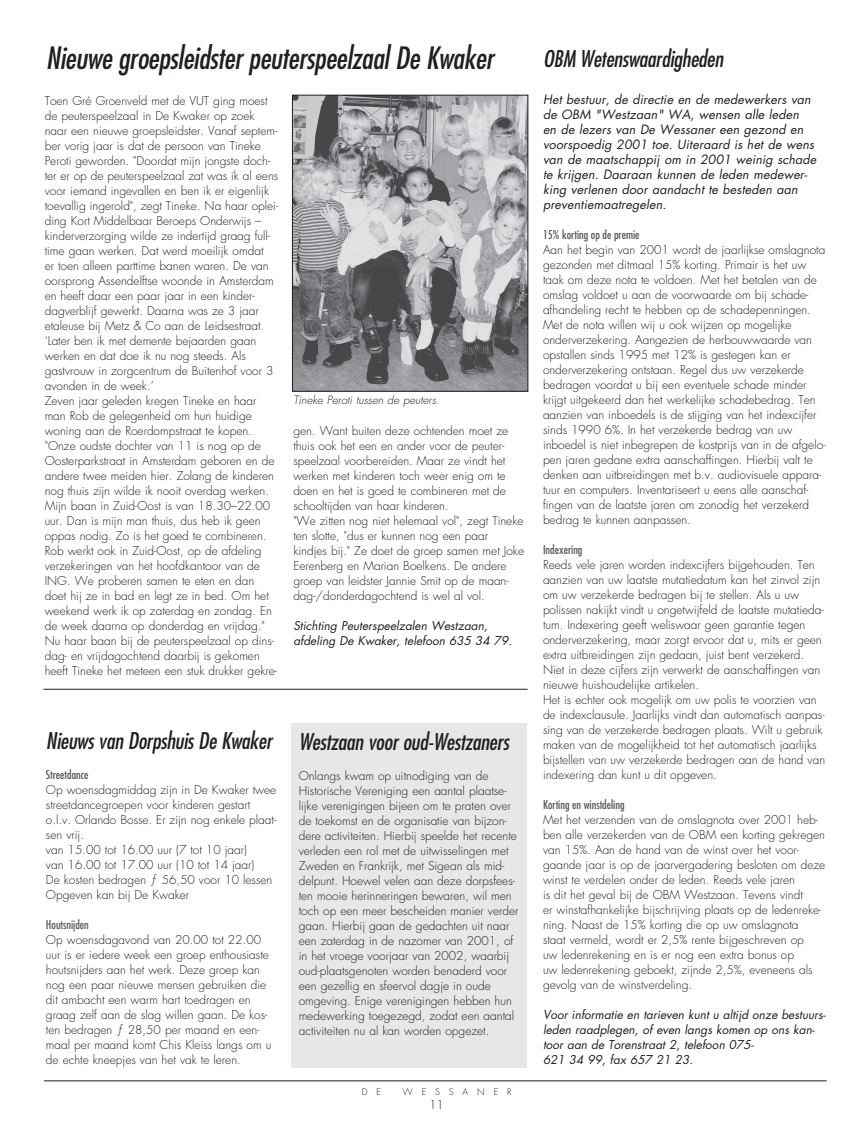
<style>
.page{position:relative;width:868px;height:1134px;background:#fff}
.page>*{position:absolute;margin:0;border:0;box-sizing:border-box;transform-origin:0 0}
.t1{font:italic condensed 30px "Futura";letter-spacing:-.01em;color:#231f20}
.t2{font:italic condensed 22.5px "Futura";letter-spacing:-.01em;color:#231f20}
.t3{font:italic 12.5px/15px "Futura";letter-spacing:.01em;color:#231f20}
.t4{font:300 11.88px/15px "Futura";color:#231f20}
.t5{font:italic 11.88px/15px "Futura";color:#231f20}
.t6{font:condensed 11.88px "Futura";color:#57585a}
.t7{font:italic 300 11.25px "Futura";color:#231f20}
.t8{font:300 8.88px "Futura";letter-spacing:1em;color:#231f20}
</style>
<div class="page">
<div style="left:291px;top:723px;width:236px;height:345px;background:#e6e7e9"></div>
<hr style="left:44px;top:1080px;width:782px;height:1px;background:#231f20">
<img style="left:294px;top:97px;width:232px;height:293px">
<div style="left:292px;top:95px;width:236px;height:297px;border:1px solid #231f20"></div>
<hr style="left:43px;top:689px;width:484px;height:1px;background:#231f20">
<h1 class="t1" style="left:46px;top:41px;width:449px">Nieuwe groepsleidster peuterspeelzaal De Kwaker</h1>
<h2 class="t2" style="left:543px;top:46px;width:182px">OBM Wetenswaardigheden</h2>
<p class="t3" style="left:543px;top:92px;width:275px">Het bestuur, de directie en de medewerkers van de OBM "Westzaan" WA, wensen alle leden<br>en de lezers van De Wessaner een gezond en voorspoedig 2001 toe. Uiteraard is het de wens van de maatschappij om in 2001 weinig schade te krijgen. Daaraan kunnen de leden medewer&shy;king verlenen door aandacht te besteden aan preventiemaatregelen.</p>
<p class="t6" style="left:543px;top:228px;width:98px">15% korting op de premie</p>
<p class="t4" style="left:543px;top:242px;width:284px">Aan het begin van 2001 wordt de jaarlijkse omslagnota gezonden met ditmaal 15% korting. Primair is het uw taak om deze nota te voldoen. Met het betalen van de omslag voldoet u aan de voorwaarde om bij schade&shy;afhandeling recht te hebben op de schadepenningen.<br>Met de nota willen wij u ook wijzen op mogelijke onderverzekering. Aangezien de herbouwwaarde van opstallen sinds 1995 met 12% is gestegen kan er onderverzekering ontstaan. Regel dus uw verzekerde bedragen voordat u bij een eventuele schade minder krijgt uitgekeerd dan het werkelijke schadebedrag. Ten aanzien van inboedels is de stijging van het indexcijfer sinds 1990 6%. In het verzekerde bedrag van uw inboedel is niet inbegrepen de kostprijs van in de afgelo&shy;pen jaren gedane extra aanschaffingen. Hierbij valt te denken aan uitbreidingen met b.v. audiovisuele appara&shy;tuur en computers. Inventariseert u eens alle aanschaf&shy;fingen van de laatste jaren om zonodig het verzekerd bedrag te kunnen aanpassen.</p>
<p class="t6" style="left:543px;top:543px;width:41px">Indexering</p>
<p class="t4" style="left:543px;top:557px;width:284px">Reeds vele jaren worden indexcijfers bijgehouden. Ten aanzien van uw laatste mutatiedatum kan het zinvol zijn om uw verzekerde bedragen bij te stellen. Als u uw polissen nakijkt vindt u ongetwijfeld de laatste mutatieda&shy;tum. Indexering geeft weliswaar geen garantie tegen onderverzekering, maar zorgt ervoor dat u, mits er geen extra uitbreidingen zijn gedaan, juist bent verzekerd.<br>Niet in deze cijfers zijn verwerkt de aanschaffingen van nieuwe huishoudelijke artikelen.<br>Het is echter ook mogelijk om uw polis te voorzien van de indexclausule. Jaarlijks vindt dan automatisch aanpas&shy;sing van de verzekerde bedragen plaats. Wilt u gebruik maken van de mogelijkheid tot het automatisch jaarlijks bijstellen van uw verzekerde bedragen aan de hand van indexering dan kunt u dit opgeven.</p>
<p class="t6" style="left:543px;top:798px;width:83px">Korting en winstdeling</p>
<p class="t4" style="left:543px;top:812px;width:283px">Met het verzenden van de omslagnota over 2001 heb&shy;ben alle verzekerden van de OBM een korting gekregen van 15%. Aan de hand van de winst over het voor&shy;gaande jaar is op de jaarvergadering besloten om deze winst te verdelen onder de leden. Reeds vele jaren<br>is dit het geval bij de OBM Westzaan. Tevens vindt<br>er winstafhankelijke bijschrijving plaats op de ledenreke&shy;ning. Naast de 15% korting die op uw omslagnota<br>staat vermeld, wordt er 2,5% rente bijgeschreven op<br>uw ledenrekening en is er nog een extra bonus op<br>uw ledenrekening geboekt, zijnde 2,5%, eveneens als gevolg van de winstverdeling.</p>
<p class="t5" style="left:543px;top:1007px;width:284px">Voor informatie en tarieven kunt u altijd onze bestuurs&shy;leden raadplegen, of even langs komen op ons kan&shy;toor aan de Torenstraat 2, telefoon 075-<br>621 34 99, fax 657 21 23.</p>
<p class="t4" style="left:45px;top:93px;width:235px">Toen Gré Groenveld met de VUT ging moest de peuterspeelzaal in De Kwaker op zoek naar een nieuwe groepsleidster. Vanaf septem&shy;ber vorig jaar is dat de persoon van Tineke Peroti geworden. "Doordat mijn jongste doch&shy;ter er op de peuterspeelzaal zat was ik al eens voor iemand ingevallen en ben ik er eigenlijk toevallig ingerold", zegt Tineke. Na haar oplei&shy;ding Kort Middelbaar Beroeps Onderwijs – kinderverzorging wilde ze indertijd graag full&shy;time gaan werken. Dat werd moeilijk omdat<br>er toen alleen parttime banen waren. De van oorsprong Assendelftse woonde in Amsterdam en heeft daar een paar jaar in een kinder&shy;dagverblijf gewerkt. Daarna was ze 3 jaar etaleuse bij Metz &amp; Co aan de Leidsestraat. ‘Later ben ik met demente bejaarden gaan werken en dat doe ik nu nog steeds. Als gastvrouw in zorgcentrum de Buitenhof voor 3 avonden in de week.’<br>Zeven jaar geleden kregen Tineke en haar man Rob de gelegenheid om hun huidige woning aan de Roerdompstraat te kopen. "Onze oudste dochter van 11 is nog op de Oosterparkstraat in Amsterdam geboren en de andere twee meiden hier. Zolang de kinderen nog thuis zijn wilde ik nooit overdag werken.<br>Mijn baan in Zuid-Oost is van 18.30–22.00 uur. Dan is mijn man thuis, dus heb ik geen oppas nodig. Zo is het goed te combineren.<br>Rob werkt ook in Zuid-Oost, op de afdeling verzekeringen van het hoofdkantoor van de ING. We proberen samen te eten en dan doet hij ze in bad en legt ze in bed. Om het weekend werk ik op zaterdag en zondag. En de week daarna op donderdag en vrijdag." Nu haar baan bij de peuterspeelzaal op dins&shy;dag- en vrijdagochtend daarbij is gekomen heeft Tineke het meteen een stuk drukker gekre-</p>
<p class="t7" style="left:293px;top:394px;width:147px">Tineke Peroti tussen de peuters.</p>
<p class="t4" style="left:293px;top:423px;width:232px">gen. Want buiten deze ochtenden moet ze thuis ook het een en ander voor de peuter&shy;speelzaal voorbereiden. Maar ze vindt het werken met kinderen toch weer enig om te doen en het is goed te combineren met de schooltijden van haar kinderen.<br>"We zitten nog niet helemaal vol", zegt Tineke ten slotte, "dus er kunnen nog een paar kindjes bij." Ze doet de groep samen met Joke Eerenberg en Marian Boelkens. De andere groep van leidster Jannie Smit op de maan&shy;dag-/donderdagochtend is wel al vol.</p>
<p class="t5" style="left:293px;top:618px;width:220px">Stichting Peuterspeelzalen Westzaan, afdeling De Kwaker, telefoon 635 34 79.</p>
<h2 class="t2" style="left:46px;top:728px;width:228px">Nieuws van Dorpshuis De Kwaker</h2>
<p class="t6" style="left:46px;top:768px;width:44px">Streetdance</p>
<p class="t4" style="left:46px;top:782px;width:232px">Op woensdagmiddag zijn in De Kwaker twee streetdancegroepen voor kinderen gestart o.l.v. Orlando Bosse. Er zijn nog enkele plaat&shy;sen vrij.<br>van 15.00 tot 16.00 uur (7 tot 10 jaar)<br>van 16.00 tot 17.00 uur (10 tot 14 jaar)<br>De kosten bedragen ƒ 56,50 voor 10 lessen Opgeven kan bij De Kwaker</p>
<p class="t6" style="left:46px;top:918px;width:44px">Houtsnijden</p>
<p class="t4" style="left:46px;top:932px;width:227px">Op woensdagavond van 20.00 tot 22.00 uur is er iedere week een groep enthousiaste houtsnijders aan het werk. Deze groep kan nog een paar nieuwe mensen gebruiken die dit ambacht een warm hart toedragen en graag zelf aan de slag willen gaan. De kos&shy;ten bedragen ƒ 28,50 per maand en een&shy;maal per maand komt Chis Kleiss langs om u de echte kneepjes van het vak te leren.</p>
<h2 class="t2" style="left:298px;top:729px;width:212px">Westzaan voor oud-Westzaners</h2>
<p class="t4" style="left:298px;top:768px;width:221px">Onlangs kwam op uitnodiging van de Historische Vereniging een aantal plaatse&shy;lijke verenigingen bijeen om te praten over de toekomst en de organisatie van bijzon&shy;dere activiteiten. Hierbij speelde het recente verleden een rol met de uitwisselingen met Zweden en Frankrijk, met Sigean als mid&shy;delpunt. Hoewel velen aan deze dorpsfees&shy;ten mooie herinneringen bewaren, wil men toch op een meer bescheiden manier verder gaan. Hierbij gaan de gedachten uit naar een zaterdag in de nazomer van 2001, of in het vroege voorjaar van 2002, waarbij oud-plaatsgenoten worden benaderd voor een gezellig en sfeervol dagje in oude omgeving. Enige verenigingen hebben hun medewerking toegezegd, zodat een aantal activiteiten nu al kan worden opgezet.</p>
<p class="t8" style="left:361px;top:1086px;width:21px">D E</p>
<p class="t8" style="left:403px;top:1086px;width:110px">WESSANER</p>
<p class="t4" style="left:429px;top:1097px;width:16px">11</p>
</div>
